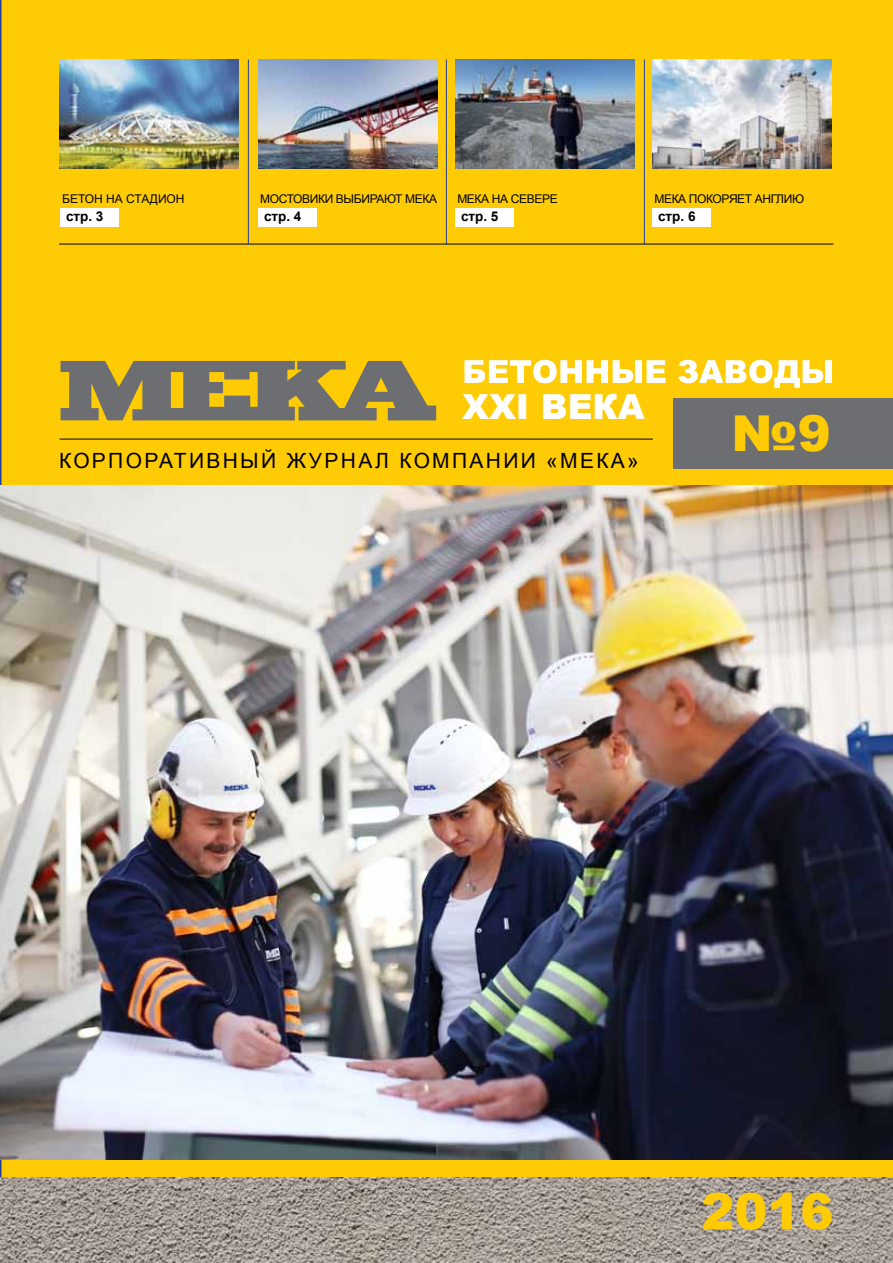
<style>
.page{position:relative;width:893px;height:1263px;background:#ffcb05}
.page>*{position:absolute;margin:0;border:0;box-sizing:border-box;transform-origin:0 0}
.t1{font:900 49.5px "Arial";color:#ffcb05}
.t2{font:900 34.5px "Arial";color:#fff}
.t3{font:21px "Arial";letter-spacing:.11em;color:#000}
.t4{font:700 13.5px "Arial";color:#000}
.t5{font:12px "Arial";letter-spacing:-.03em;color:#000}
.t6{font:12px "Arial";color:#000}
</style>
<div class="page">
<img style="left:1px;top:1177px;width:892px;height:86px">
<img style="left:0;top:486px;width:893px;height:673px">
<svg style="left:61px;top:361px;width:375px;height:59px"></svg>
<svg style="left:464px;top:360px;width:368px;height:28px"></svg>
<div style="left:673px;top:398px;width:220px;height:70px;background:#6d6e71"></div>
<img style="left:60px;top:60px;width:178px;height:109px">
<img style="left:259px;top:60px;width:178px;height:109px">
<img style="left:456px;top:60px;width:179px;height:109px">
<img style="left:653px;top:60px;width:179px;height:109px">
<hr style="left:60px;top:439px;width:593px;height:1px;background:#000">
<div style="left:60px;top:208px;width:58px;height:19px;background:#fff"></div>
<div style="left:259px;top:208px;width:58px;height:19px;background:#fff"></div>
<div style="left:456px;top:208px;width:58px;height:19px;background:#fff"></div>
<div style="left:653px;top:208px;width:58px;height:19px;background:#fff"></div>
<hr style="left:59px;top:244px;width:774px;height:1px;background:#000">
<hr style="left:248px;top:60px;width:1px;height:184px;background:#21409a">
<hr style="left:446px;top:60px;width:1px;height:184px;background:#21409a">
<hr style="left:644px;top:60px;width:1px;height:184px;background:#21409a">
<p class="t6" style="left:62px;top:191px;width:124px">БЕТОН НА СТАДИОН</p>
<p class="t4" style="left:66px;top:208px;width:39px">стр. 3</p>
<p class="t5" style="left:260px;top:191px;width:178px">МОСТОВИКИ ВЫБИРАЮТ МЕКА</p>
<p class="t4" style="left:264px;top:208px;width:39px">стр. 4</p>
<p class="t5" style="left:457px;top:191px;width:102px">МЕКА НА СЕВЕРЕ</p>
<p class="t4" style="left:461px;top:208px;width:39px">стр. 5</p>
<p class="t5" style="left:654px;top:191px;width:151px">МЕКА ПОКОРЯЕТ АНГЛИЮ</p>
<p class="t4" style="left:658px;top:208px;width:39px">стр. 6</p>
<h2 class="t2" style="left:462px;top:381px;width:184px">XXI ВЕКА</h2>
<h3 class="t3" style="left:59px;top:447px;width:581px">КОРПОРАТИВНЫЙ ЖУРНАЛ КОМПАНИИ «МЕКА»</h3>
<h1 class="t1" style="left:731px;top:398px;width:101px">№9</h1>
<h1 class="t1" style="left:701px;top:1175px;width:134px">2016</h1>
</div>
